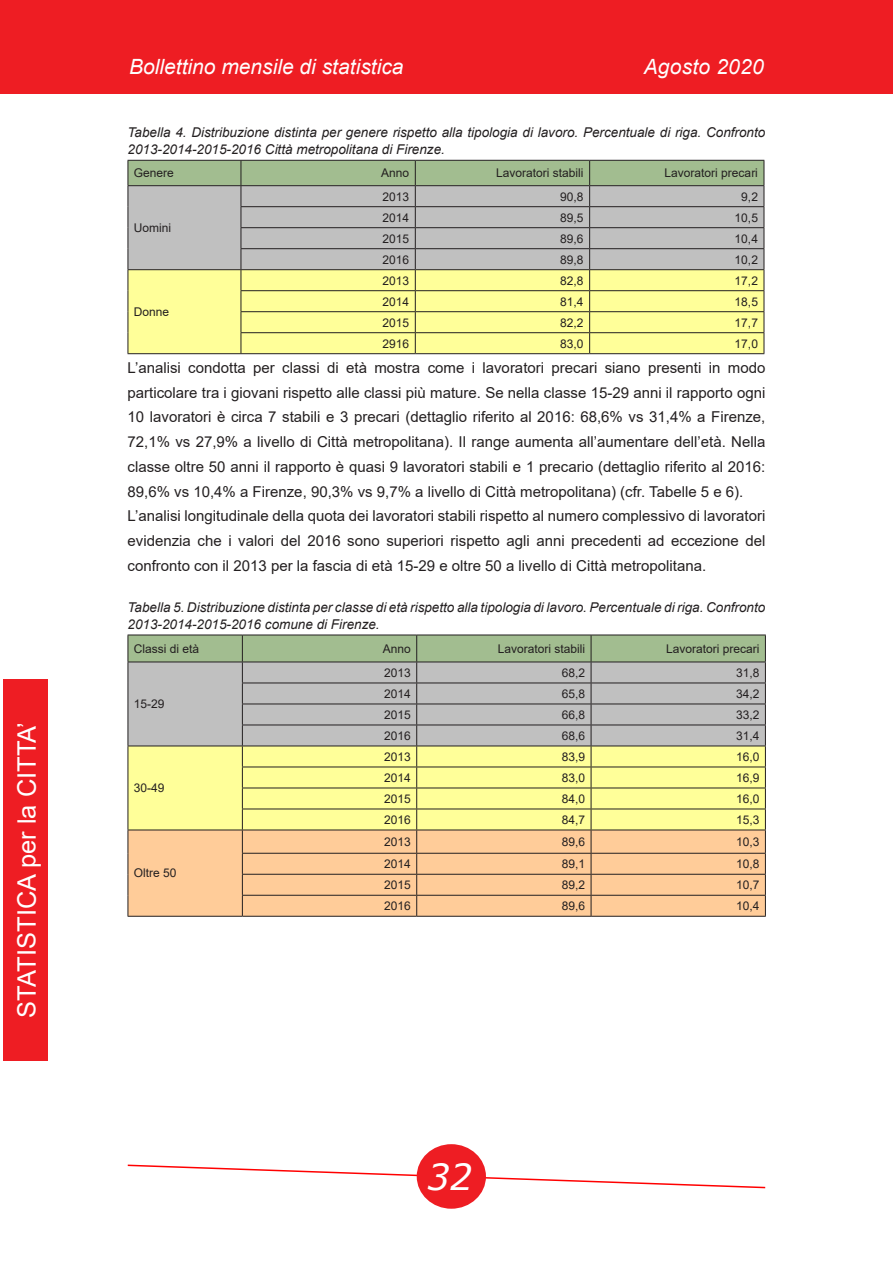
<style>
.page{position:relative;width:893px;height:1263px;background:#fff}
.page>*{position:absolute;margin:0;border:0;box-sizing:border-box;transform-origin:0 0}
.t1{font:italic 36px "Verdana";color:#fff}
.t2{font:25.5px "Arial";color:#fff}
.t3{font:italic 21px "Arial";color:#fff}
.testo{font:15px/24.8px "Arial";color:#231f20;text-align:justify}
.didascalie{font:italic 13.5px/16.5px "Arial";color:#231f20}
.testo_tabelle{font:12px "Arial";color:#231f20}
</style>
<div class="page">
<div style="left:0;top:0;width:893px;height:94px;background:#ee1d23"></div>
<svg style="left:127px;top:1164px;width:639px;height:25px"></svg>
<div style="left:3px;top:679px;width:45px;height:382px;background:#ee1d23"></div>
<div style="left:417px;top:1144px;width:69px;height:65px;background:#ee1d23;border-radius:50%"></div>
<svg style="left:128px;top:160px;width:637px;height:193px;background:#cfd2a2"></svg>
<hr style="left:128px;top:353px;width:113px;height:1px;background:#231f20">
<hr style="left:241px;top:353px;width:174px;height:1px;background:#231f20">
<hr style="left:415px;top:353px;width:175px;height:1px;background:#231f20">
<hr style="left:590px;top:353px;width:174px;height:1px;background:#231f20">
<svg style="left:128px;top:635px;width:638px;height:281px;background:#d6c99a"></svg>
<hr style="left:128px;top:916px;width:114px;height:1px;background:#231f20">
<hr style="left:242px;top:916px;width:175px;height:1px;background:#231f20">
<hr style="left:417px;top:916px;width:174px;height:1px;background:#231f20">
<hr style="left:591px;top:916px;width:175px;height:1px;background:#231f20">
<h2 class="t2" style="left:9px;top:1017px;width:297px;rotate:-90deg">STATISTICA per la CITTA’</h2>
<h3 class="t3" style="left:129px;top:53px;width:276px">Bollettino mensile di statistica</h3>
<h3 class="t3" style="left:644px;top:53px;width:122px">Agosto 2020</h3>
<p class="didascalie" style="left:128px;top:125px;width:639px">Tabella 4. Distribuzione distinta per genere rispetto alla tipologia di lavoro. Percentuale di riga. Confronto<br>2013-2014-2015-2016 Città metropolitana di Firenze.</p>
<p class="testo_tabelle" style="left:134px;top:165px;width:42px">Genere</p>
<p class="testo_tabelle" style="left:381px;top:165px;width:30px">Anno</p>
<p class="testo_tabelle" style="left:496px;top:165px;width:89px">Lavoratori stabili</p>
<p class="testo_tabelle" style="left:665px;top:165px;width:95px">Lavoratori precari</p>
<p class="testo_tabelle" style="left:134px;top:220px;width:39px">Uomini</p>
<p class="testo_tabelle" style="left:383px;top:188px;width:28px">2013</p>
<p class="testo_tabelle" style="left:560px;top:188px;width:25px">90,8</p>
<p class="testo_tabelle" style="left:741px;top:188px;width:18px">9,2</p>
<p class="testo_tabelle" style="left:383px;top:209px;width:28px">2014</p>
<p class="testo_tabelle" style="left:560px;top:209px;width:25px">89,5</p>
<p class="testo_tabelle" style="left:735px;top:209px;width:25px">10,5</p>
<p class="testo_tabelle" style="left:383px;top:230px;width:28px">2015</p>
<p class="testo_tabelle" style="left:560px;top:230px;width:25px">89,6</p>
<p class="testo_tabelle" style="left:735px;top:230px;width:25px">10,4</p>
<p class="testo_tabelle" style="left:383px;top:251px;width:28px">2016</p>
<p class="testo_tabelle" style="left:560px;top:251px;width:25px">89,8</p>
<p class="testo_tabelle" style="left:735px;top:251px;width:25px">10,2</p>
<p class="testo_tabelle" style="left:383px;top:272px;width:28px">2013</p>
<p class="testo_tabelle" style="left:560px;top:272px;width:25px">82,8</p>
<p class="testo_tabelle" style="left:735px;top:272px;width:25px">17,2</p>
<p class="testo_tabelle" style="left:383px;top:293px;width:28px">2014</p>
<p class="testo_tabelle" style="left:560px;top:293px;width:25px">81,4</p>
<p class="testo_tabelle" style="left:735px;top:293px;width:25px">18,5</p>
<p class="testo_tabelle" style="left:383px;top:314px;width:28px">2015</p>
<p class="testo_tabelle" style="left:560px;top:314px;width:25px">82,2</p>
<p class="testo_tabelle" style="left:735px;top:314px;width:25px">17,7</p>
<p class="testo_tabelle" style="left:383px;top:335px;width:28px">2916</p>
<p class="testo_tabelle" style="left:560px;top:335px;width:25px">83,0</p>
<p class="testo_tabelle" style="left:735px;top:335px;width:25px">17,0</p>
<p class="testo" style="left:128px;top:355px;width:639px">L’analisi condotta per classi di età mostra come i lavoratori precari siano presenti in modo particolare tra i giovani rispetto alle classi più mature. Se nella classe 15-29 anni il rapporto ogni 10 lavoratori è circa 7 stabili e 3 precari (dettaglio riferito al 2016: 68,6% vs 31,4% a Firenze, 72,1% vs 27,9% a livello di Città metropolitana). Il range aumenta all’aumentare dell’età. Nella classe oltre 50 anni il rapporto è quasi 9 lavoratori stabili e 1 precario (dettaglio riferito al 2016:<br>89,6% vs 10,4% a Firenze, 90,3% vs 9,7% a livello di Città metropolitana) (cfr. Tabelle 5 e 6).</p>
<p class="testo" style="left:128px;top:504px;width:639px">L’analisi longitudinale della quota dei lavoratori stabili rispetto al numero complessivo di lavoratori evidenzia che i valori del 2016 sono superiori rispetto agli anni precedenti ad eccezione del confronto con il 2013 per la fascia di età 15-29 e oltre 50 a livello di Città metropolitana.</p>
<p class="didascalie" style="left:128px;top:599px;width:639px">Tabella 5. Distribuzione distinta per classe di età rispetto alla tipologia di lavoro. Percentuale di riga. Confronto<br>2013-2014-2015-2016 comune di Firenze.</p>
<p class="testo_tabelle" style="left:134px;top:640px;width:67px">Classi di età</p>
<p class="testo_tabelle" style="left:383px;top:640px;width:30px">Anno</p>
<p class="testo_tabelle" style="left:498px;top:640px;width:89px">Lavoratori stabili</p>
<p class="testo_tabelle" style="left:666px;top:640px;width:95px">Lavoratori precari</p>
<p class="testo_tabelle" style="left:134px;top:304px;width:37px">Donne</p>
<p class="testo_tabelle" style="left:134px;top:696px;width:32px">15-29</p>
<p class="testo_tabelle" style="left:134px;top:780px;width:32px">30-49</p>
<p class="testo_tabelle" style="left:134px;top:865px;width:44px">Oltre 50</p>
<p class="testo_tabelle" style="left:384px;top:664px;width:28px">2013</p>
<p class="testo_tabelle" style="left:562px;top:664px;width:25px">68,2</p>
<p class="testo_tabelle" style="left:736px;top:664px;width:25px">31,8</p>
<p class="testo_tabelle" style="left:384px;top:685px;width:28px">2014</p>
<p class="testo_tabelle" style="left:562px;top:685px;width:25px">65,8</p>
<p class="testo_tabelle" style="left:736px;top:685px;width:25px">34,2</p>
<p class="testo_tabelle" style="left:384px;top:706px;width:28px">2015</p>
<p class="testo_tabelle" style="left:562px;top:706px;width:25px">66,8</p>
<p class="testo_tabelle" style="left:736px;top:706px;width:25px">33,2</p>
<p class="testo_tabelle" style="left:384px;top:727px;width:28px">2016</p>
<p class="testo_tabelle" style="left:562px;top:727px;width:25px">68,6</p>
<p class="testo_tabelle" style="left:736px;top:727px;width:25px">31,4</p>
<p class="testo_tabelle" style="left:384px;top:748px;width:28px">2013</p>
<p class="testo_tabelle" style="left:562px;top:748px;width:25px">83,9</p>
<p class="testo_tabelle" style="left:736px;top:748px;width:25px">16,0</p>
<p class="testo_tabelle" style="left:384px;top:769px;width:28px">2014</p>
<p class="testo_tabelle" style="left:562px;top:769px;width:25px">83,0</p>
<p class="testo_tabelle" style="left:736px;top:769px;width:25px">16,9</p>
<p class="testo_tabelle" style="left:384px;top:790px;width:28px">2015</p>
<p class="testo_tabelle" style="left:562px;top:790px;width:25px">84,0</p>
<p class="testo_tabelle" style="left:736px;top:790px;width:25px">16,0</p>
<p class="testo_tabelle" style="left:384px;top:811px;width:28px">2016</p>
<p class="testo_tabelle" style="left:562px;top:811px;width:25px">84,7</p>
<p class="testo_tabelle" style="left:736px;top:811px;width:25px">15,3</p>
<p class="testo_tabelle" style="left:384px;top:833px;width:28px">2013</p>
<p class="testo_tabelle" style="left:562px;top:833px;width:25px">89,6</p>
<p class="testo_tabelle" style="left:736px;top:833px;width:25px">10,3</p>
<p class="testo_tabelle" style="left:384px;top:856px;width:28px">2014</p>
<p class="testo_tabelle" style="left:562px;top:856px;width:25px">89,1</p>
<p class="testo_tabelle" style="left:736px;top:856px;width:25px">10,8</p>
<p class="testo_tabelle" style="left:384px;top:877px;width:28px">2015</p>
<p class="testo_tabelle" style="left:562px;top:877px;width:25px">89,2</p>
<p class="testo_tabelle" style="left:736px;top:877px;width:25px">10,7</p>
<p class="testo_tabelle" style="left:384px;top:898px;width:28px">2016</p>
<p class="testo_tabelle" style="left:562px;top:898px;width:25px">89,6</p>
<p class="testo_tabelle" style="left:736px;top:898px;width:25px">10,4</p>
<h1 class="t1" style="left:427px;top:1152px;width:47px">32</h1>
</div>
